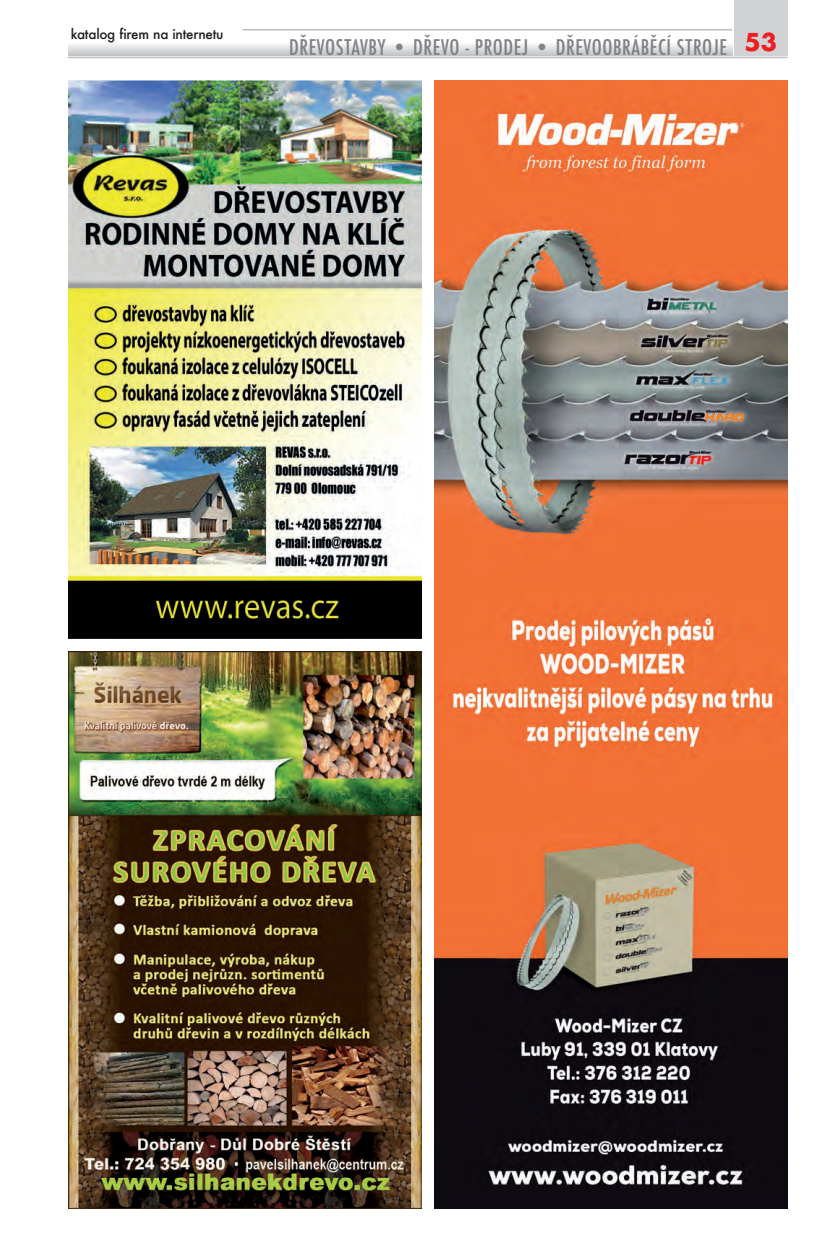
<style>
.page{position:relative;width:830px;height:1234px;background:#fff}
.page>*{position:absolute;margin:0;border:0;box-sizing:border-box;transform-origin:0 0}
.t1{font:700 24px "Futura";color:#ee1d23}
.t2{font:500 condensed 21px "Futura";letter-spacing:.025em;color:#808285}
.t3{font:500 13.5px "Futura";letter-spacing:-.02em;color:#231f20}
</style>
<div class="page">
<svg style="left:68px;top:44px;width:664px;height:11px;background:#dbdcde"></svg>
<hr style="left:68px;top:57px;width:719px;height:1px;background:#bcbdc0">
<hr style="left:242px;top:29px;width:489px;height:2px;background:#bcbdc0">
<div style="left:733px;top:0;width:54px;height:55px;background:#d1d2d4"></div>
<img style="left:68px;top:651px;width:353px;height:556px">
<img style="left:68px;top:81px;width:353px;height:557px">
<img style="left:434px;top:81px;width:353px;height:1127px">
<p class="t3" style="left:71px;top:24px;width:154px">katalog firem na internetu</p>
<p class="t2" style="left:289px;top:34px;width:439px">DŘEVOSTAVBY • DŘEVO - PRODEJ • DŘEVOOBRÁBĚCÍ STROJE</p>
<p class="t1" style="left:744px;top:25px;width:34px">53</p>
</div>
